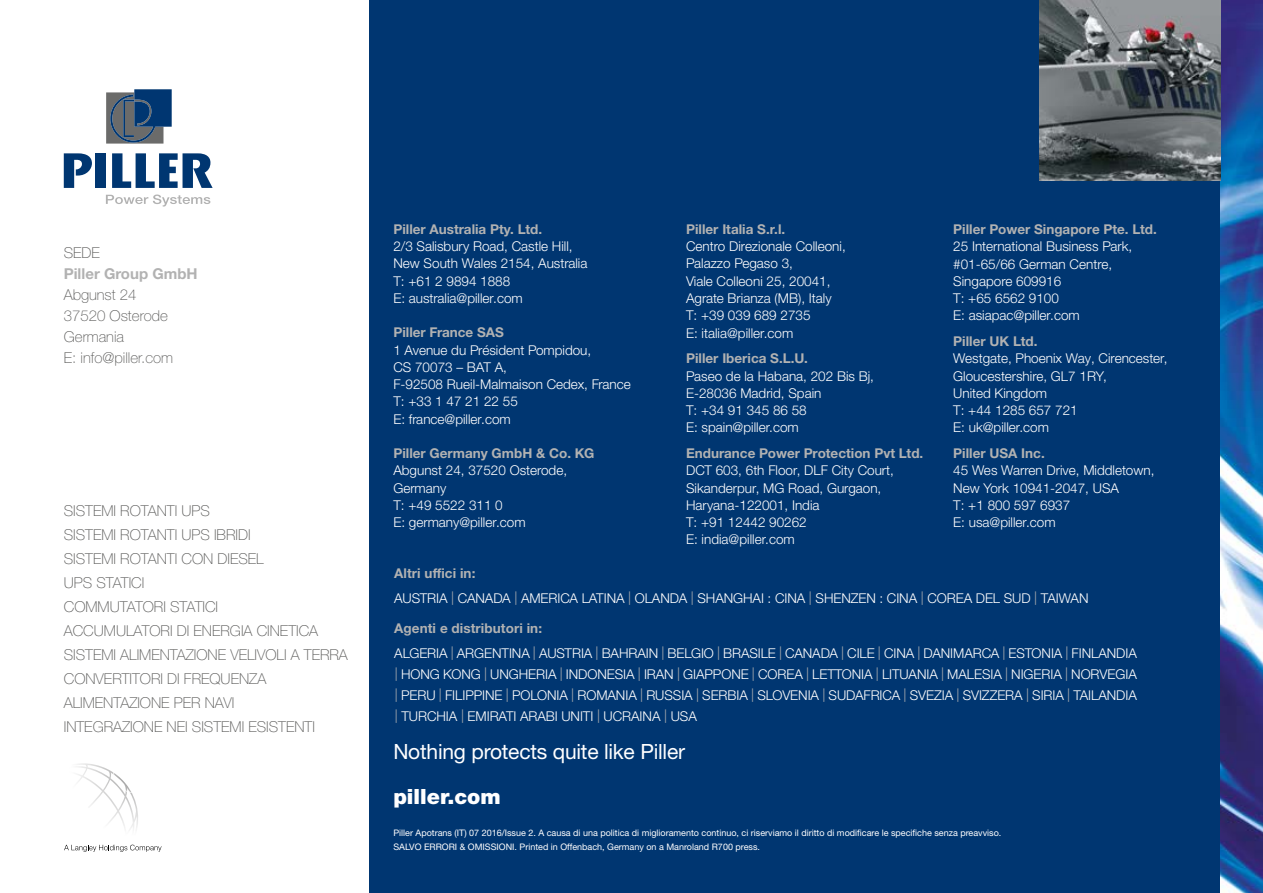
<style>
.page{position:relative;width:1263px;height:893px;background:#fff}
.page>*{position:absolute;margin:0;border:0;box-sizing:border-box;transform-origin:0 0}
.t1{font:21px "Helvetica Neue";letter-spacing:-.01em;color:#fff}
.t2{font:900 21px "Helvetica Neue";color:#fff}
.t3{font:100 15px/24px "Helvetica Neue";color:#575756}
.t4{font:700 15px "Helvetica Neue";color:#b2b2b2}
.t5{font:300 13.5px/17.2px "Helvetica Neue LTW1 G";color:#fff}
.t6{font:700 13.5px "Helvetica Neue LTW1 G";color:#b2b2b2}
.t7{font:700 13.5px "Helvetica Neue";letter-spacing:.005em;color:#b2b2b2}
.t8{font:9px/13.5px "Helvetica Neue";color:#fff}
.s1{font-weight:700;color:#b2b2b2}
.s2{color:#b2b2b2}
</style>
<div class="page">
<div style="left:370px;top:0;width:893px;height:893px;background:#003671"></div>
<img style="left:1220px;top:0;width:43px;height:893px">
<img style="left:1040px;top:0;width:180px;height:181px">
<img style="left:66px;top:763px;width:72px;height:82px">
<svg style="left:64px;top:845px;width:98px;height:7px"></svg>
<svg style="left:64px;top:153px;width:28px;height:35px"></svg>
<div style="left:96px;top:153px;width:10px;height:35px;background:#003671"></div>
<svg style="left:112px;top:153px;width:101px;height:35px"></svg>
<svg style="left:106px;top:195px;width:104px;height:12px"></svg>
<svg style="left:106px;top:89px;width:66px;height:55px;background:#4a627c"></svg>
<p class="t3" style="left:64px;top:241px;width:38px">SEDE</p>
<p class="t4" style="left:64px;top:265px;width:135px">Piller Group GmbH</p>
<p class="t3" style="left:64px;top:285px;width:111px;line-height:21px">Abgunst 24<br>37520 Osterode<br>Germania<br>E: info@piller.com</p>
<p class="t3" style="left:64px;top:499px;width:286px">SISTEMI ROTANTI UPS<br>SISTEMI ROTANTI UPS IBRIDI<br>SISTEMI ROTANTI CON DIESEL<br>UPS STATICI<br>COMMUTATORI STATICI<br>ACCUMULATORI DI ENERGIA CINETICA<br>SISTEMI ALIMENTAZIONE VELIVOLI A TERRA<br>CONVERTITORI DI FREQUENZA<br>ALIMENTAZIONE PER NAVI<br>INTEGRAZIONE NEI SISTEMI ESISTENTI</p>
<p class="t6" style="left:393px;top:221px;width:150px">Piller Australia Pty. Ltd.</p>
<p class="t5" style="left:393px;top:238px;width:195px">2/3 Salisbury Road, Castle Hill,<br>New South Wales 2154, Australia<br>T: +61 2 9894 1888<br>E: australia@piller.com</p>
<p class="t6" style="left:393px;top:324px;width:112px">Piller France SAS</p>
<p class="t5" style="left:393px;top:341px;width:239px">1 Avenue du Président Pompidou,<br>CS 70073 – BAT A,<br>F-92508 Rueil-Malmaison Cedex, France<br>T: +33 1 47 21 22 55<br>E: france@piller.com</p>
<p class="t6" style="left:393px;top:445px;width:202px">Piller Germany GmbH &amp; Co. KG</p>
<p class="t5" style="left:393px;top:462px;width:175px">Abgunst 24, 37520 Osterode,<br>Germany<br>T: +49 5522 311 0<br>E: germany@piller.com</p>
<p class="t6" style="left:686px;top:221px;width:101px">Piller Italia S.r.l.</p>
<p class="t5" style="left:686px;top:238px;width:161px">Centro Direzionale Colleoni,<br>Palazzo Pegaso 3,<br>Viale Colleoni 25, 20041,<br>Agrate Brianza (MB), Italy<br>T: +39 039 689 2735<br>E: italia@piller.com</p>
<p class="t6" style="left:686px;top:350px;width:123px">Piller Iberica S.L.U.</p>
<p class="t5" style="left:686px;top:367px;width:189px">Paseo de la Habana, 202 Bis Bj,<br>E-28036 Madrid, Spain<br>T: +34 91 345 86 58<br>E: spain@piller.com</p>
<p class="t6" style="left:686px;top:445px;width:239px">Endurance Power Protection Pvt Ltd.</p>
<p class="t5" style="left:686px;top:462px;width:209px">DCT 603, 6th Floor, DLF City Court,<br>Sikanderpur, MG Road, Gurgaon,<br>Haryana-122001, India<br>T: +91 12442 90262<br>E: india@piller.com</p>
<p class="t6" style="left:953px;top:221px;width:205px">Piller Power Singapore Pte. Ltd.</p>
<p class="t5" style="left:953px;top:238px;width:180px">25 International Business Park, #01-65/66 German Centre,<br>Singapore 609916<br>T: +65 6562 9100<br>E: asiapac@piller.com</p>
<p class="t6" style="left:953px;top:333px;width:86px">Piller UK Ltd.</p>
<p class="t5" style="left:953px;top:350px;width:216px">Westgate, Phoenix Way, Cirencester,<br>Gloucestershire, GL7 1RY,<br>United Kingdom<br>T: +44 1285 657 721<br>E: uk@piller.com</p>
<p class="t6" style="left:953px;top:445px;width:93px">Piller USA Inc.</p>
<p class="t5" style="left:953px;top:462px;width:203px">45 Wes Warren Drive, Middletown,<br>New York 10941-2047, USA<br>T: +1 800 597 6937<br>E: usa@piller.com</p>
<p class="t5" style="left:394px;top:560px;width:696px;line-height:25.2px"><span class="s1">Altri uffici in:<br></span>AUSTRIA <span class="s2">|</span> CANADA <span class="s2">|</span> AMERICA LATINA <span class="s2">|</span> OLANDA <span class="s2">|</span> SHANGHAI : CINA <span class="s2">|</span> SHENZEN : CINA <span class="s2">|</span> COREA DEL SUD <span class="s2">|</span> TAIWAN</p>
<p class="t7" style="left:394px;top:619px;width:149px">Agenti e distributori in:</p>
<p class="t5" style="left:394px;top:642px;width:744px;line-height:21px;text-align:justify">ALGERIA <span class="s2">|</span> ARGENTINA <span class="s2">|</span> AUSTRIA <span class="s2">|</span> BAHRAIN <span class="s2">|</span> BELGIO <span class="s2">|</span> BRASILE <span class="s2">|</span> CANADA <span class="s2">|</span> CILE <span class="s2">|</span> CINA <span class="s2">|</span> DANIMARCA <span class="s2">|</span> ESTONIA <span class="s2">|</span> FINLANDIA <span class="s2">|</span> HONG KONG <span class="s2">|</span> UNGHERIA <span class="s2">|</span> INDONESIA <span class="s2">|</span> IRAN <span class="s2">|</span> GIAPPONE <span class="s2">|</span> COREA <span class="s2">|</span> LETTONIA <span class="s2">|</span> LITUANIA <span class="s2">|</span> MALESIA <span class="s2">|</span> NIGERIA <span class="s2">|</span> NORVEGIA <span class="s2">|</span> PERU <span class="s2">|</span> FILIPPINE <span class="s2">|</span> POLONIA <span class="s2">|</span> ROMANIA <span class="s2">|</span> RUSSIA <span class="s2">|</span> SERBIA <span class="s2">|</span> SLOVENIA <span class="s2">|</span> SUDAFRICA <span class="s2">|</span> SVEZIA <span class="s2">|</span> SVIZZERA <span class="s2">|</span> SIRIA <span class="s2">|</span> TAILANDIA <span class="s2">|</span> TURCHIA <span class="s2">|</span> EMIRATI ARABI UNITI <span class="s2">|</span> UCRAINA <span class="s2">|</span> USA</p>
<h1 class="t1" style="left:393px;top:739px;width:293px">Nothing protects quite like Piller</h1>
<h1 class="t2" style="left:393px;top:784px;width:109px">piller.com</h1>
<p class="t8" style="left:393px;top:826px;width:609px">Piller Apotrans (IT) 07 2016/Issue 2. A causa di una politica di miglioramento continuo, ci riserviamo il diritto di modificare le specifiche senza preavviso.<br>SALVO ERRORI &amp; OMISSIONI. Printed in Offenbach, Germany on a Manroland R700 press.</p>
</div>
